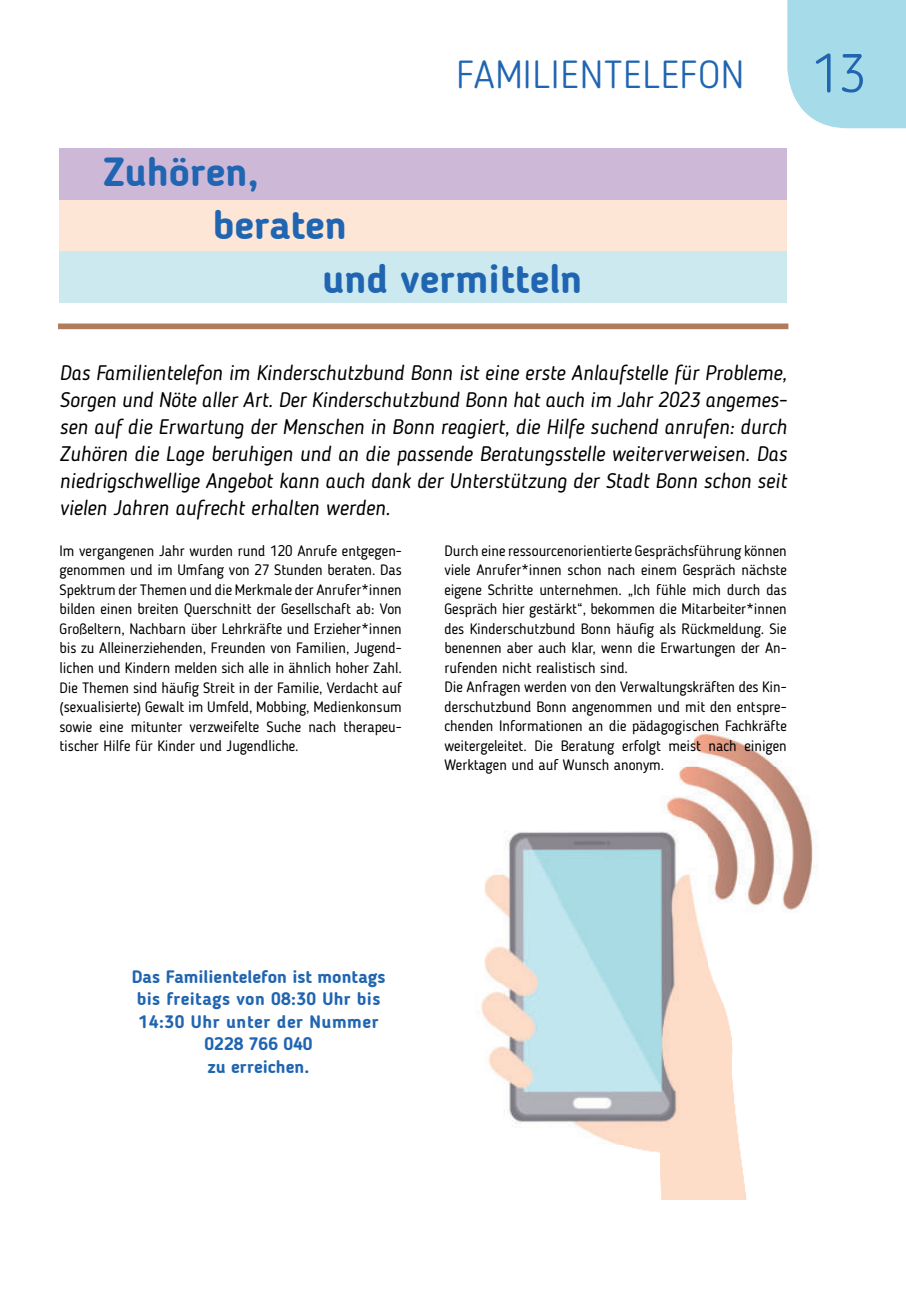
<style>
.page{position:relative;width:906px;height:1289px;background:#fff}
.page>*{position:absolute;margin:0;border:0;box-sizing:border-box;transform-origin:0 0}
.t1{font:300 54px "Blogger Sans";color:#2065b1}
.t2{font:700 40.5px "Blogger Sans";color:#2065b1}
.t3{font:300 39px "Blogger Sans";letter-spacing:.02em;color:#2065b1}
.t4{font:italic 21px/27px "Blogger Sans";color:#000;text-align:justify}
.t5{font:700 18px/22.5px "Blogger Sans";letter-spacing:.01em;color:#2065b1;text-align:center}
.t6{font:15px/19.5px "Blogger Sans";color:#000}
</style>
<div class="page">
<img style="left:481px;top:732px;width:338px;height:467px">
<div style="left:60px;top:252px;width:727px;height:51px;background:#cce9ef"></div>
<div style="left:60px;top:200px;width:727px;height:51px;background:#fee6d6"></div>
<div style="left:60px;top:148px;width:727px;height:51px;background:#ceb8d8"></div>
<div style="left:787px;top:0;width:119px;height:128px;background:#a6dce9"></div>
<svg style="left:58px;top:323px;width:730px;height:6px;background:#b7866b"></svg>
<h3 class="t3" style="left:456px;top:59px;width:289px">FAMILIENTELEFON</h3>
<h1 class="t1" style="left:811px;top:52px;width:55px">13</h1>
<h2 class="t2" style="left:103px;top:155px;width:157px">Zuhören,</h2>
<h2 class="t2" style="left:213px;top:208px;width:136px">beraten</h2>
<h2 class="t2" style="left:322px;top:262px;width:262px">und vermitteln</h2>
<p class="t4" style="left:60px;top:361px;width:729px">Das Familientelefon im Kinderschutzbund Bonn ist eine erste Anlaufstelle für Probleme, Sorgen und Nöte aller Art. Der Kinderschutzbund Bonn hat auch im Jahr 2023 angemes&shy;sen auf die Erwartung der Menschen in Bonn reagiert, die Hilfe suchend anrufen: durch Zuhören die Lage beruhigen und an die passende Beratungsstelle weiterverweisen. Das niedrigschwellige Angebot kann auch dank der Unterstützung der Stadt Bonn schon seit vielen Jahren aufrecht erhalten werden.</p>
<p class="t6" style="left:60px;top:542px;width:344px;text-align:justify">Im vergangenen Jahr wurden rund 120 Anrufe entgegen&shy;genommen und im Umfang von 27 Stunden beraten. Das Spektrum der Themen und die Merkmale der Anrufer*innen bilden einen breiten Querschnitt der Gesellschaft ab: Von Großeltern, Nachbarn über Lehrkräfte und Erzieher*innen bis zu Alleinerziehenden, Freunden von Familien, Jugend&shy;lichen und Kindern melden sich alle in ähnlich hoher Zahl.<br>Die Themen sind häufig Streit in der Familie, Verdacht auf (sexualisierte) Gewalt im Umfeld, Mobbing, Medienkonsum sowie eine mitunter verzweifelte Suche nach therapeu&shy;tischer Hilfe für Kinder und Jugendliche.</p>
<p class="t6" style="left:444px;top:541px;width:344px">Durch eine ressourcenorientierte Gesprächsführung können viele Anrufer*innen schon nach einem Gespräch nächste eigene Schritte unternehmen. „Ich fühle mich durch das Gespräch hier gestärkt“, bekommen die Mitarbeiter*innen des Kinderschutzbund Bonn häufig als Rückmeldung. Sie benennen aber auch klar, wenn die Erwartungen der An&shy;rufenden nicht realistisch sind.<br>Die Anfragen werden von den Verwaltungskräften des Kin&shy;derschutzbund Bonn angenommen und mit den entspre&shy;chenden Informationen an die pädagogischen Fachkräfte weitergeleitet. Die Beratung erfolgt meist nach einigen Werktagen und auf Wunsch anonym.</p>
<p class="t5" style="left:132px;top:966px;width:255px">Das Familientelefon ist montags bis freitags von 08:30 Uhr bis<br>14:30 Uhr unter der Nummer<br>0228 766 040<br>zu erreichen.</p>
</div>
